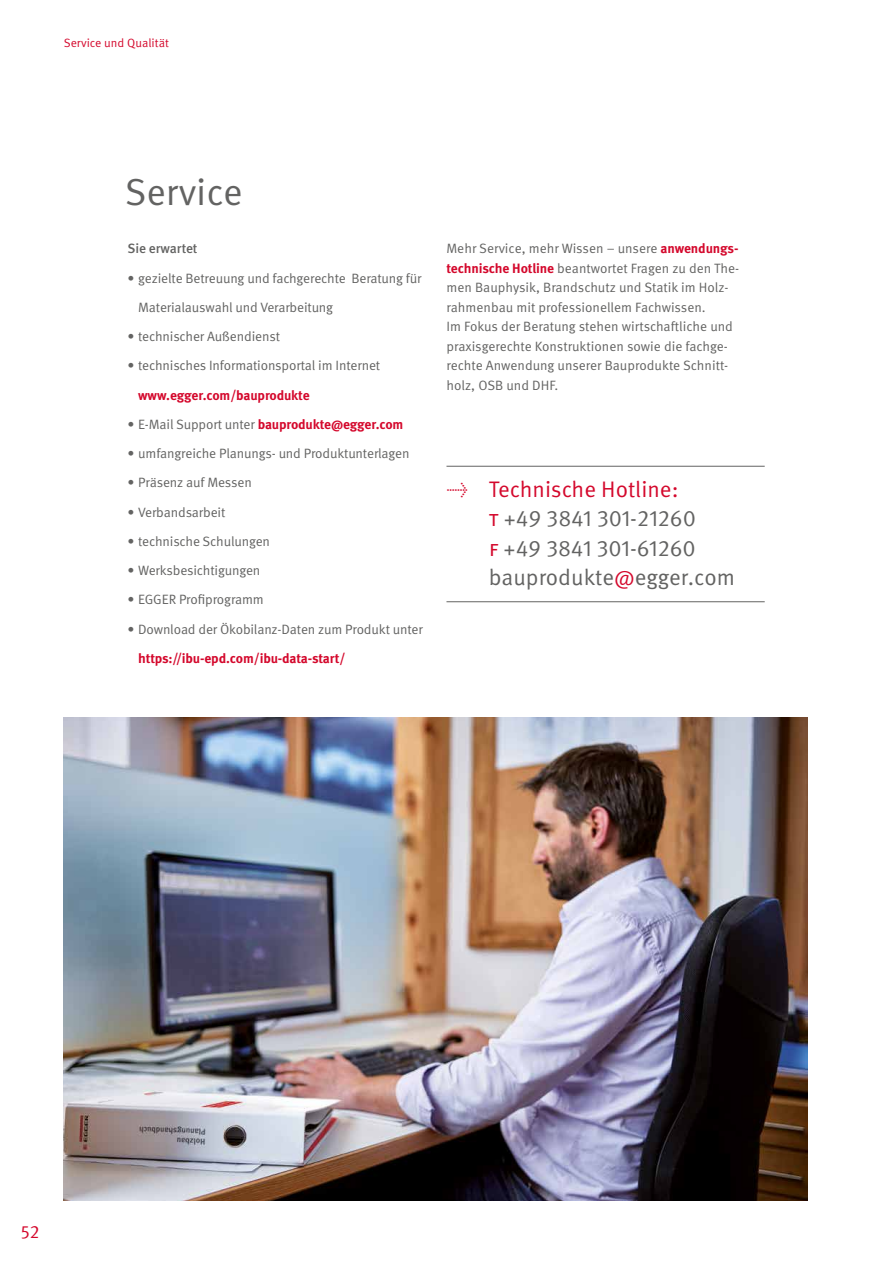
<style>
.page{position:relative;width:893px;height:1263px;background:#fff}
.page>*{position:absolute;margin:0;border:0;box-sizing:border-box;transform-origin:0 0}
.t1{font:37.5px "Meta Pro";color:#636362}
.t2{font:22.5px/29.2px "Meta Pro";color:#636362}
.t3{font:18px "Meta Pro";color:#d4082c}
.t4{font:13.5px/19.5px "Meta Pro";letter-spacing:-.01em;color:#636362}
.t5{font:700 13.5px "Meta Pro";letter-spacing:-.01em;color:#d4082c}
.t6{font:500 13.5px "Meta Pro";letter-spacing:-.01em;color:#636362}
.t7{font:12px "Meta Pro";color:#d4082c}
.s1{font-weight:400;color:#636362}
.s2{font-weight:700;color:#d4082c}
.s3{color:#d4082c}
</style>
<div class="page">
<img style="left:64px;top:717px;width:744px;height:483px">
<hr style="left:446px;top:466px;width:319px;height:1px;background:#636362">
<hr style="left:446px;top:601px;width:319px;height:1px;background:#636362">
<p class="t7" style="left:64px;top:36px;width:107px">Service und Qualität</p>
<h1 class="t1" style="left:125px;top:169px;width:120px">Service</h1>
<p class="t6" style="left:128px;top:240px;width:72px">Sie erwartet</p>
<p class="t4" style="left:138px;top:263px;width:285px;line-height:29.2px;text-indent:-11px">• gezielte Betreuung und fachgerechte Beratung für<br>Materialauswahl und Verarbeitung</p>
<p class="t4" style="left:128px;top:327px;width:154px">• technischer Außendienst</p>
<p class="t4" style="left:128px;top:356px;width:254px">• technisches Informationsportal im Internet</p>
<p class="t5" style="left:138px;top:384px;width:173px">www.egger.com/bauprodukte</p>
<p class="t5" style="left:128px;top:414px;width:277px"><span class="s1">• E-Mail Support unter</span> bauprodukte@egger.com</p>
<p class="t4" style="left:128px;top:444px;width:284px">• umfangreiche Planungs- und Produktunterlagen</p>
<p class="t4" style="left:128px;top:473px;width:126px">• Präsenz auf Messen</p>
<p class="t4" style="left:128px;top:502px;width:99px">• Verbandsarbeit</p>
<p class="t4" style="left:128px;top:532px;width:144px">• technische Schulungen</p>
<p class="t4" style="left:128px;top:561px;width:134px">• Werksbesichtigungen</p>
<p class="t4" style="left:128px;top:590px;width:138px">• EGGER Profiprogramm</p>
<p class="t4" style="left:128px;top:619px;width:297px">• Download der Ökobilanz-Daten zum Produkt unter</p>
<p class="t5" style="left:138px;top:648px;width:209px">https://ibu-epd.com/ibu-data-start/</p>
<p class="t4" style="left:446px;top:239px;width:294px">Mehr Service, mehr Wissen – unsere <span class="s2">anwendungs&shy;technische Hotline</span> beantwortet Fragen zu den The&shy;men Bauphysik, Brandschutz und Statik im Holz&shy;rahmenbau mit professionellem Fachwissen.<br>Im Fokus der Beratung stehen wirtschaftliche und praxisgerechte Konstruktionen sowie die fachge&shy;rechte Anwendung unserer Bauprodukte Schnitt&shy;holz, OSB und DHF.</p>
<h3 class="t3" style="left:447px;top:477px;width:22px">→</h3>
<h2 class="t2" style="left:489px;top:475px;width:248px"><span class="s3">Technische Hotline:<br>t</span> +49 3841 301-21260<br><span class="s3">f</span> +49 3841 301-61260 bauprodukte<span class="s3">@</span>egger.com</h2>
<h3 class="t3" style="left:21px;top:1221px;width:19px">52</h3>
</div>
